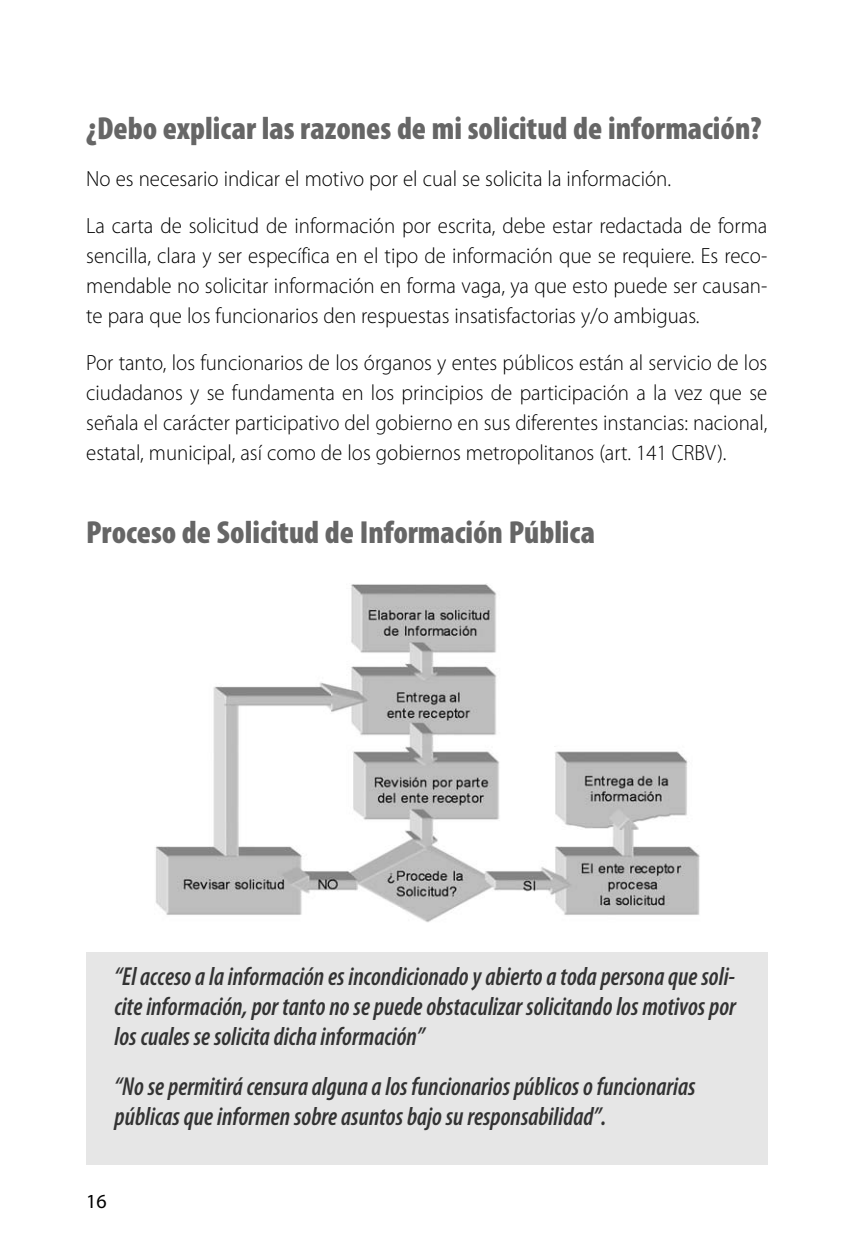
<style>
.page{position:relative;width:851px;height:1251px;background:#fff}
.page>*{position:absolute;margin:0;border:0;box-sizing:border-box;transform-origin:0 0}
.t1{font:900 condensed 32px "Myriad Pro";color:#666}
.t2{font:italic 600 condensed 26px/30px "Myriad Pro";color:#333;text-align:justify;scale:.95 1}
.t3{font:300 22px/30px "Myriad Pro";color:#000;text-align:justify;scale:.95 1}
.t4{font:20px "Myriad Pro";color:#000}
</style>
<div class="page">
<svg style="left:86px;top:583px;width:682px;height:582px"></svg>
<h1 class="t1" style="left:86px;top:112px;width:676px">¿Debo explicar las razones de mi solicitud de información?</h1>
<p class="t3" style="left:86px;top:156px;width:718px;line-height:47px">No es necesario indicar el motivo por el cual se solicita la información.<br>La carta de solicitud de información por escrita, debe estar redactada de forma</p>
<p class="t3" style="left:86px;top:242px;width:718px">sencilla, clara y ser específica en el tipo de información que se requiere. Es reco&shy;mendable no solicitar información en forma vaga, ya que esto puede ser causan&shy;te para que los funcionarios den respuestas insatisfactorias y/o ambiguas.</p>
<p class="t3" style="left:86px;top:349px;width:718px">Por tanto, los funcionarios de los órganos y entes públicos están al servicio de los ciudadanos y se fundamenta en los principios de participación a la vez que se señala el carácter participativo del gobierno en sus diferentes instancias: nacional, estatal, municipal, así como de los gobiernos metropolitanos (art. 141 CRBV).</p>
<h1 class="t1" style="left:86px;top:517px;width:510px">Proceso de Solicitud de Información Pública</h1>
<p class="t2" style="left:114px;top:963px;width:655px">“El acceso a la información es incondicionado y abierto a toda persona que soli&shy;cite información, por tanto no se puede obstaculizar solicitando los motivos por los cuales se solicita dicha información”</p>
<p class="t2" style="left:114px;top:1073px;width:612px">“No se permitirá censura alguna a los funcionarios públicos o funcionarias públicas que informen sobre asuntos bajo su responsabilidad”.</p>
<p class="t4" style="left:86px;top:1188px;width:22px">16</p>
</div>
